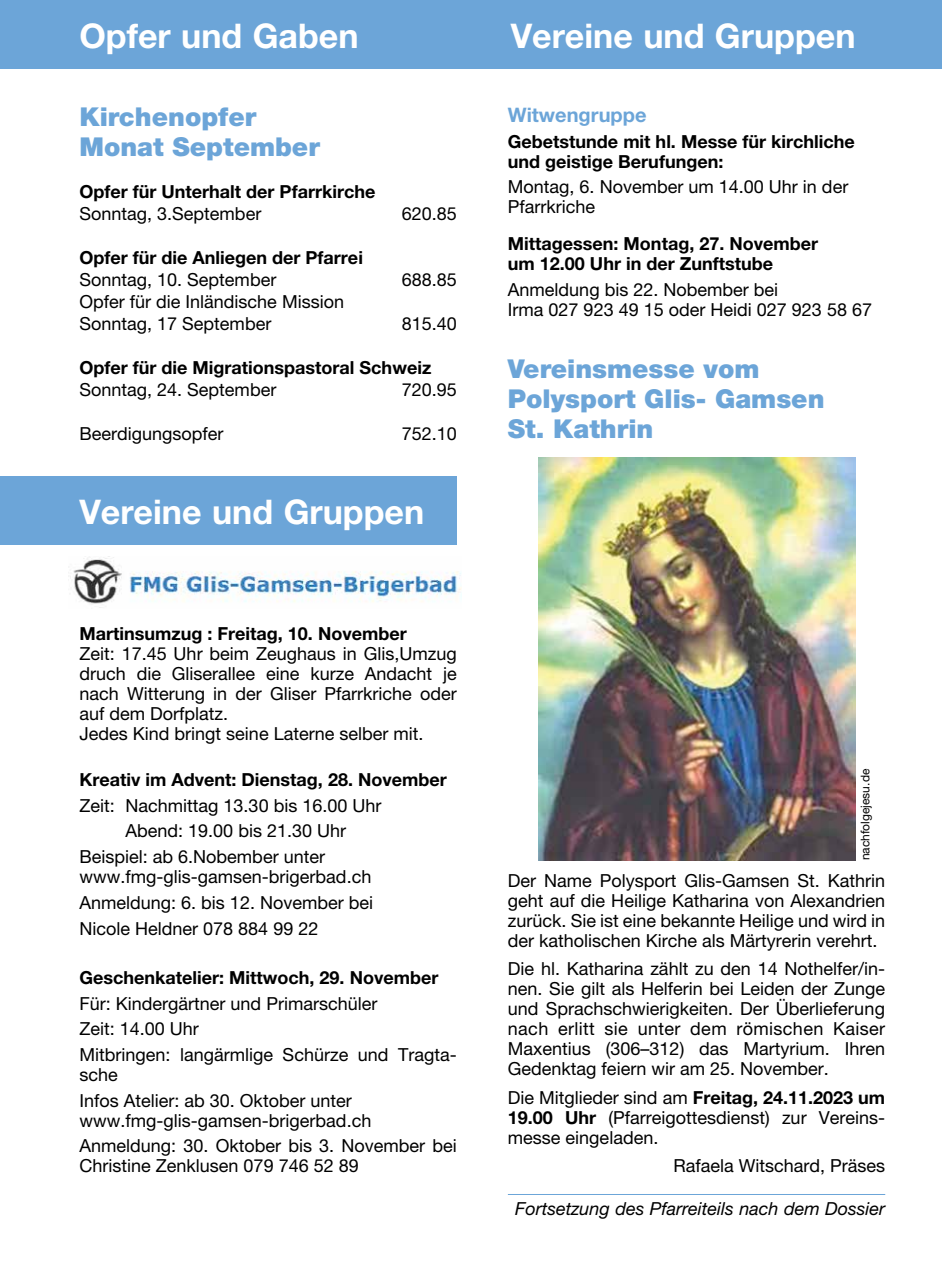
<style>
.page{position:relative;width:942px;height:1276px;background:#fff}
.page>*{position:absolute;margin:0;border:0;box-sizing:border-box;transform-origin:0 0}
.t1{font:700 34px "Helvetica Neue LT Pro";color:#fff}
.t2{font:900 26px/30px "Helvetica Neue LT Pro";color:#6ca5d8}
.t3{font:700 20px "Helvetica Neue LT Pro";color:#6ca5d8}
.t4{font:18px/20px "Helvetica Neue LT Pro";color:#000}
.t5{font:700 18px/20px "Helvetica Neue LT Pro";color:#000}
.t6{font:italic 18px "Helvetica Neue LT Pro";color:#000}
.t7{font:12px "Helvetica Neue LT Pro";color:#000}
.s1{font-weight:700}
</style>
<div class="page">
<hr style="left:941px;top:0;width:1px;height:68px;background:#6ca5d8">
<div style="left:0;top:0;width:941px;height:68px;background:#6ca5d8"></div>
<img style="left:70px;top:556px;width:391px;height:52px">
<div style="left:0;top:477px;width:456px;height:68px;background:#6ca5d8"></div>
<img style="left:538px;top:458px;width:316px;height:402px">
<hr style="left:507px;top:1194px;width:377px;height:1px;background:#6ca5d8">
<h1 class="t1" style="left:79px;top:15px;width:280px">Opfer und Gaben</h1>
<h1 class="t1" style="left:510px;top:15px;width:346px">Vereine und Gruppen</h1>
<h2 class="t2" style="left:79px;top:102px;width:242px">Kirchenopfer<br>Monat September</h2>
<p class="t5" style="left:79px;top:181px;width:297px">Opfer für Unterhalt der Pfarrkirche</p>
<p class="t4" style="left:79px;top:204px;width:183px">Sonntag, 3.September</p>
<p class="t4" style="left:401px;top:204px;width:57px">620.85</p>
<p class="t5" style="left:79px;top:247px;width:285px">Opfer für die Anliegen der Pfarrei</p>
<p class="t4" style="left:79px;top:270px;width:198px">Sonntag, 10. September</p>
<p class="t4" style="left:401px;top:270px;width:57px">688.85</p>
<p class="t4" style="left:79px;top:291px;width:266px;line-height:22px">Opfer für die Inländische Mission<br>Sonntag, 17 September</p>
<p class="t4" style="left:401px;top:314px;width:57px">815.40</p>
<p class="t5" style="left:79px;top:357px;width:353px">Opfer für die Migrationspastoral Schweiz</p>
<p class="t4" style="left:79px;top:380px;width:198px">Sonntag, 24. September</p>
<p class="t4" style="left:401px;top:380px;width:57px">720.95</p>
<p class="t4" style="left:79px;top:424px;width:145px">Beerdigungsopfer</p>
<p class="t4" style="left:401px;top:424px;width:57px">752.10</p>
<h1 class="t1" style="left:79px;top:490px;width:346px">Vereine und Gruppen</h1>
<p class="t5" style="left:79px;top:623px;width:329px">Martinsumzug : Freitag, 10. November</p>
<p class="t4" style="left:79px;top:644px;width:379px">Zeit: 17.45 Uhr beim Zeughaus in Glis,Umzug druch die Gliserallee eine kurze Andacht je nach Witterung in der Gliser Pfarrkriche oder auf dem Dorfplatz.<br>Jedes Kind bringt seine Laterne selber mit.</p>
<p class="t5" style="left:79px;top:769px;width:369px">Kreativ im Advent: Dienstag, 28. November</p>
<p class="t4" style="left:79px;top:795px;width:303px">Zeit: Nachmittag 13.30 bis 16.00 Uhr</p>
<p class="t4" style="left:125px;top:821px;width:222px">Abend: 19.00 bis 21.30 Uhr</p>
<p class="t4" style="left:79px;top:846px;width:247px">Beispiel: ab 6.Nobember unter</p>
<p class="t4" style="left:79px;top:863px;width:295px;line-height:25.6px;text-align:justify">www.fmg-glis-gamsen-brigerbad.ch Anmeldung: 6. bis 12. November bei Nicole Heldner 078 884 99 22</p>
<p class="t5" style="left:79px;top:967px;width:360px">Geschenkatelier: Mittwoch, 29. November</p>
<p class="t4" style="left:79px;top:990px;width:379px;line-height:25.6px">Für: Kindergärtner und Primarschüler<br>Zeit: 14.00 Uhr<br>Mitbringen: langärmlige Schürze und Tragta-</p>
<p class="t4" style="left:79px;top:1061px;width:274px;line-height:25.6px">sche<br>Infos Atelier: ab 30. Oktober unter</p>
<p class="t4" style="left:79px;top:1107px;width:378px;line-height:25.6px">www.fmg-glis-gamsen-brigerbad.ch<br>Anmeldung: 30. Oktober bis 3. November bei</p>
<p class="t4" style="left:79px;top:1155px;width:281px">Christine Zenklusen 079 746 52 89</p>
<p class="t3" style="left:507px;top:102px;width:140px">Witwengruppe</p>
<p class="t5" style="left:507px;top:131px;width:348px">Gebetstunde mit hl. Messe für kirchliche und geistige Berufungen:</p>
<p class="t4" style="left:507px;top:177px;width:342px">Montag, 6. November um 14.00 Uhr in der<br>Pfarrkriche</p>
<p class="t5" style="left:507px;top:234px;width:312px">Mittagessen: Montag, 27. November um 12.00 Uhr in der Zunftstube</p>
<p class="t4" style="left:507px;top:279px;width:365px">Anmeldung bis 22. Nobember bei<br>Irma 027 923 49 15 oder Heidi 027 923 58 67</p>
<h2 class="t2" style="left:507px;top:354px;width:318px">Vereinsmesse vom<br>Polysport Glis- Gamsen<br>St. Kathrin</h2>
<p class="t7" style="left:857px;top:860px;width:93px;rotate:-90deg">nachfolgejesu.de</p>
<p class="t4" style="left:507px;top:870px;width:379px;text-align:justify">Der Name Polysport Glis-Gamsen St. Kathrin geht auf die Heilige Katharina von Alexandrien zurück. Sie ist eine bekannte Heilige und wird in der katholischen Kirche als Märtyrerin verehrt.</p>
<p class="t4" style="left:507px;top:958px;width:379px;text-align:justify">Die hl. Katharina zählt zu den 14 Nothelfer/in&shy;nen. Sie gilt als Helferin bei Leiden der Zunge und Sprachschwierigkeiten. Der Überlieferung nach erlitt sie unter dem römischen Kaiser Maxentius (306–312) das Martyrium. Ihren Gedenktag feiern wir am 25. November.</p>
<p class="t4" style="left:507px;top:1087px;width:379px;text-align:justify">Die Mitglieder sind am <span class="s1">Freitag, 24.11.2023 um 19.00 Uhr</span> (Pfarreigottesdienst) zur Vereins&shy;messe eingeladen.</p>
<p class="t4" style="left:673px;top:1155px;width:213px">Rafaela Witschard, Präses</p>
<p class="t6" style="left:515px;top:1197px;width:371px">Fortsetzung des Pfarreiteils nach dem Dossier</p>
</div>
